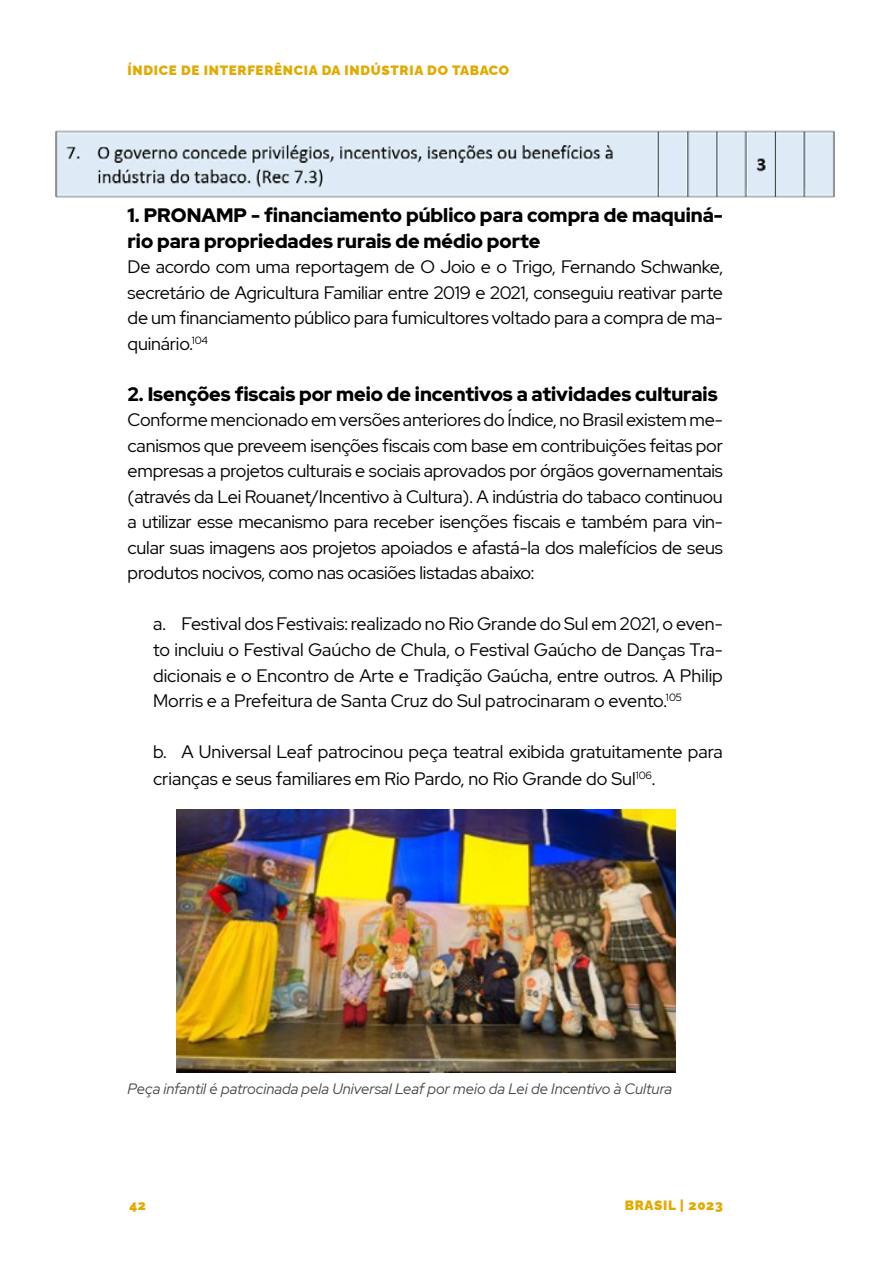
<style>
.page{position:relative;width:893px;height:1263px;background:#fff}
.page>*{position:absolute;margin:0;border:0;box-sizing:border-box;transform-origin:0 0}
.t1{font:900 19.5px/25.5px "Red Hat Display";color:#000}
.t2{font:18px/25.5px "Red Hat Display";letter-spacing:-.01em;color:#000;text-align:justify}
.t3{font:italic 15px "Red Hat Display";color:#4a4a49}
.t4{font:100 13.5px "Raleway";letter-spacing:.05em;color:#e2aa00}
</style>
<div class="page">
<img style="left:56px;top:130px;width:779px;height:68px">
<img style="left:177px;top:809px;width:498px;height:264px">
<p class="t4" style="left:128px;top:60px;width:383px">ÍNDICE DE INTERFERÊNCIA DA INDÚSTRIA DO TABACO</p>
<p class="t1" style="left:128px;top:202px;width:597px">1. PRONAMP - financiamento público para compra de maquiná&shy;rio para propriedades rurais de médio porte</p>
<p class="t2" style="left:128px;top:254px;width:597px">De acordo com uma reportagem de O Joio e o Trigo, Fernando Schwanke, secretário de Agricultura Familiar entre 2019 e 2021, conseguiu reativar parte de um financiamento público para fumicultores voltado para a compra de ma&shy;quinário.<sup>104</sup></p>
<p class="t1" style="left:128px;top:381px;width:592px">2. Isenções fiscais por meio de incentivos a atividades culturais</p>
<p class="t2" style="left:128px;top:407px;width:597px">Conforme mencionado em versões anteriores do Índice, no Brasil existem me&shy;canismos que preveem isenções fiscais com base em contribuições feitas por empresas a projetos culturais e sociais aprovados por órgãos governamentais (através da Lei Rouanet/Incentivo à Cultura). A indústria do tabaco continuou a utilizar esse mecanismo para receber isenções fiscais e também para vin&shy;cular suas imagens aos projetos apoiados e afastá-la dos malefícios de seus produtos nocivos, como nas ocasiões listadas abaixo:</p>
<p class="t2" style="left:153px;top:611px;width:571px">a. Festival dos Festivais: realizado no Rio Grande do Sul em 2021, o even&shy;to incluiu o Festival Gaúcho de Chula, o Festival Gaúcho de Danças Tra&shy;dicionais e o Encontro de Arte e Tradição Gaúcha, entre outros. A Philip Morris e a Prefeitura de Santa Cruz do Sul patrocinaram o evento.<sup>105</sup></p>
<p class="t2" style="left:153px;top:738px;width:571px;line-height:27px">b. A Universal Leaf patrocinou peça teatral exibida gratuitamente para crianças e seus familiares em Rio Pardo, no Rio Grande do Sul<sup>106</sup>.</p>
<p class="t3" style="left:128px;top:1079px;width:546px">Peça infantil é patrocinada pela Universal Leaf por meio da Lei de Incentivo à Cultura</p>
<p class="t4" style="left:129px;top:1194px;width:18px">42</p>
<p class="t4" style="left:625px;top:1194px;width:100px">BRASIL | 2023</p>
</div>
